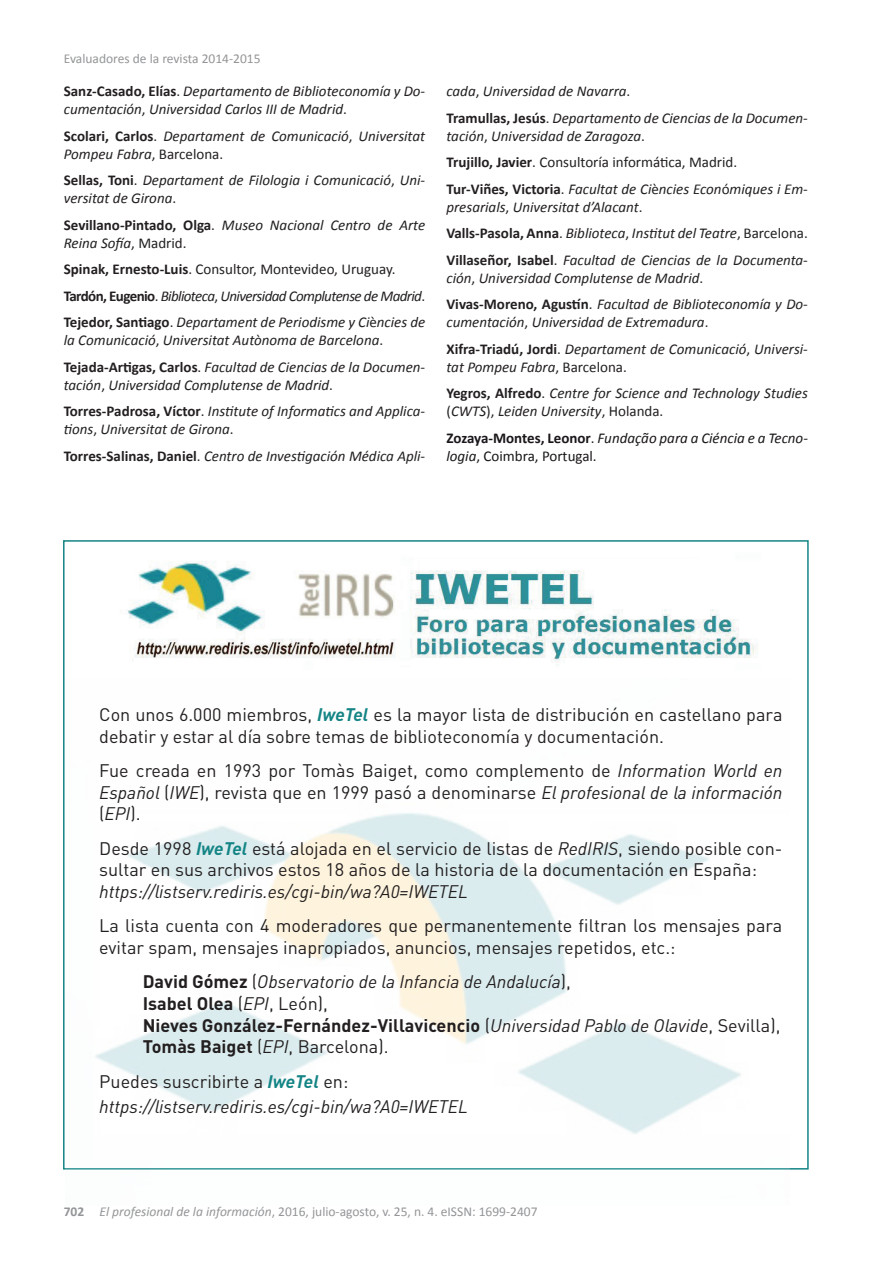
<style>
.page{position:relative;width:893px;height:1263px;background:#fff}
.page>*{position:absolute;margin:0;border:0;box-sizing:border-box;transform-origin:0 0}
.t1{font:18px/21.6px "DIN Pro";color:#231f20}
.t2{font:700 18px/21.6px "DIN Pro";color:#231f20}
.t3{font:italic 18px/25.8px "DIN Pro";color:#231f20}
.t4{font:italic 15px/26.5px "Calibri";color:#231f20}
.t5{font:italic 15px/26.5px "Calibri";letter-spacing:-.04em;color:#231f20}
.t6{font:italic 15px/26.5px "Calibri";color:#1a161a}
.t7{font:15px "Calibri";color:#1a161a}
.t8{font:13.5px "Calibri";color:#939598}
.s1{font-weight:700;font-style:normal}
.s2{font-style:normal}
.s3{font-style:normal;color:#231f20}
.s4{color:#231f20}
.s5{font-style:italic}
.s6{font-weight:700;font-style:italic;color:#148485}
.s7{font-weight:400}
.s8{font-weight:400;font-style:italic}
.s9{font-weight:700;color:#148485}
.s10{font-weight:700}
</style>
<div class="page">
<img style="left:127px;top:561px;width:632px;height:104px">
<img style="left:66px;top:813px;width:723px;height:357px">
<p class="t8" style="left:64px;top:50px;width:198px">Evaluadores de la revista 2014-2015</p>
<p class="t4" style="left:64px;top:82px;width:363px;line-height:18px"><span class="s1">Sanz-Casado, Elías</span><span class="s2">.</span> Departamento de Biblioteconomía y Do&shy;cumentación<span class="s2">,</span> Universidad Carlos III de Madrid<span class="s2">.</span></p>
<p class="t4" style="left:64px;top:126px;width:363px;line-height:18px"><span class="s1">Scolari, Carlos</span><span class="s2">.</span> Departament de Comunicació<span class="s2">,</span> Universitat<br>Pompeu Fabra<span class="s2">, Barcelona.</span></p>
<p class="t4" style="left:64px;top:171px;width:363px;line-height:18px"><span class="s1">Sellas, Toni</span><span class="s2">.</span> Departament de Filologia i Comunicació<span class="s2">,</span> Uni&shy;versitat de Girona<span class="s2">.</span></p>
<p class="t4" style="left:64px;top:215px;width:363px;line-height:18px"><span class="s1">Sevillano-Pintado, Olga</span><span class="s2">.</span> Museo Nacional Centro de Arte<br>Reina Sofía<span class="s2">, Madrid.</span></p>
<p class="t5" style="left:64px;top:255px;width:363px"><span class="s1">Spinak, Ernesto-Luis</span><span class="s2">. Consultor, Montevideo, Uruguay.<br></span><span class="s1">Tardón, Eugenio</span><span class="s2">.</span> Biblioteca<span class="s2">,</span> Universidad Complutense de Madrid<span class="s2">.<br></span><span class="s1">Tejedor, Santiago</span><span class="s2">.</span> Departament de Periodisme y Ci<span class="s2">è</span>ncies de</p>
<p class="t4" style="left:64px;top:327px;width:363px">la Comunicació<span class="s2">,</span> Universitat Autònoma de Barcelona<span class="s2">.<br></span><span class="s1">Tejada-Artigas, Carlos</span><span class="s2">.</span> Facultad de Ciencias de la Documen-</p>
<p class="t4" style="left:64px;top:371px;width:363px">tación<span class="s2">,</span> Universidad Complutense de Madrid<span class="s2">.<br></span><span class="s1">Torres-Padrosa, Víctor</span><span class="s2">.</span> Institute of Informatics and Applica-</p>
<p class="t4" style="left:64px;top:416px;width:363px">tions<span class="s2">,</span> Universitat de Girona<span class="s2">.<br></span><span class="s1">Torres-Salinas, Daniel</span><span class="s2">.</span> Centro de Investigación Médica Apli-</p>
<p class="t4" style="left:446px;top:77px;width:363px">cada<span class="s2">,</span> Universidad de Navarra<span class="s2">.<br></span><span class="s1">Tramullas, Jesús</span><span class="s2">.</span> Departamento de Ciencias de la Documen-</p>
<p class="t4" style="left:446px;top:122px;width:363px">tación<span class="s2">,</span> Universidad de Zaragoza<span class="s2">.<br></span><span class="s1">Trujillo, Javier</span><span class="s2">. Consultoría informática, Madrid.<br></span><span class="s1">Tur-Viñes, Victoria</span><span class="s2">.</span> Facultat de Ci<span class="s2">è</span>ncies Econ<span class="s2">ó</span>miques i Em-</p>
<p class="t4" style="left:446px;top:193px;width:363px">presarials<span class="s2">,</span> Universitat d’Alacant<span class="s2">.<br></span><span class="s1">Valls-Pasola, Anna</span><span class="s2">.</span> Biblioteca<span class="s2">,</span> Institut del Teatre<span class="s2">, Barcelona.<br></span><span class="s1">Villaseñor, Isabel</span><span class="s2">.</span> Facultad de Ciencias de la Documenta-</p>
<p class="t4" style="left:446px;top:264px;width:363px">ción<span class="s2">,</span> Universidad Complutense de Madrid<span class="s2">.<br></span><span class="s1">Vivas-Moreno, Agustín</span><span class="s2">.</span> Facultad de Biblioteconomía y Do-</p>
<p class="t4" style="left:446px;top:309px;width:363px">cumentación<span class="s2">,</span> Universidad de Extremadura<span class="s2">.<br></span><span class="s1">Xifra-Triadú, Jordi</span><span class="s2">.</span> Departament de Comunicació<span class="s2">,</span> Universi-</p>
<p class="t4" style="left:446px;top:353px;width:363px">tat Pompeu Fabra<span class="s2">, Barcelona.<br></span><span class="s1">Yegros, Alfredo</span><span class="s2">.</span> Centre for Science and Technology Studies</p>
<p class="t6" style="left:446px;top:398px;width:363px"><span class="s3">(</span><span class="s4">CWTS</span><span class="s3">),</span> <span class="s4">Leiden University</span><span class="s3">, Holanda.<br></span><span class="s1">Zozaya-Montes, Leonor</span><span class="s2">.</span> Fundação para a Ciéncia e a Tecno-</p>
<p class="t7" style="left:446px;top:446px;width:152px"><span class="s5">logia</span>, Coimbra, Portugal.</p>
<p class="t1" style="left:99px;top:703px;width:685px">Con unos 6.000 miembros, <span class="s6">IweTel</span> es la mayor lista de distribución en castellano para debatir y estar al día sobre temas de biblioteconomía y documentación.</p>
<p class="t1" style="left:99px;top:759px;width:685px;text-align:justify">Fue creada en 1993 por Tomàs Baiget, como complemento de <span class="s5">Information World en Español</span> (<span class="s5">IWE</span>), revista que en 1999 pasó a denominarse <span class="s5">El profesional de la información </span>(<span class="s5">EPI</span>).</p>
<p class="t1" style="left:99px;top:837px;width:685px">Desde 1998 <span class="s6">IweTel</span> está alojada en el servicio de listas de <span class="s5">RedIRIS</span>, siendo posible con&shy;sultar en sus archivos estos 18 años de la historia de la documentación en España:</p>
<p class="t3" style="left:99px;top:877px;width:370px">https://listserv.rediris.es/cgi-bin/wa?A0=IWETEL</p>
<p class="t1" style="left:99px;top:914px;width:685px">La lista cuenta con 4 moderadores que permanentemente filtran los mensajes para evitar spam, mensajes inapropiados, anuncios, mensajes repetidos, etc.:</p>
<p class="t2" style="left:143px;top:970px;width:639px">David Gómez <span class="s7">(</span><span class="s8">Observatorio de la Infancia de Andalucía</span><span class="s7">),<br></span>Isabel Olea <span class="s7">(</span><span class="s8">EPI</span><span class="s7">, León),<br></span>Nieves González-Fernández-Villavicencio <span class="s7">(</span><span class="s8">Universidad Pablo de Olavide</span><span class="s7">, Sevilla), </span>Tomàs Baiget <span class="s7">(</span><span class="s8">EPI</span><span class="s7">, Barcelona).</span></p>
<p class="t3" style="left:99px;top:1066px;width:370px"><span class="s2">Puedes suscribirte a</span> <span class="s9">IweTel</span> <span class="s2">en: </span>https://listserv.rediris.es/cgi-bin/wa?A0=IWETEL</p>
<p class="t8" style="left:64px;top:1203px;width:475px"><span class="s10">702</span> <span class="s5">El profesional de la información</span>, 2016, julio-agosto, v. 25, n. 4. eISSN: 1699-2407</p>
</div>
